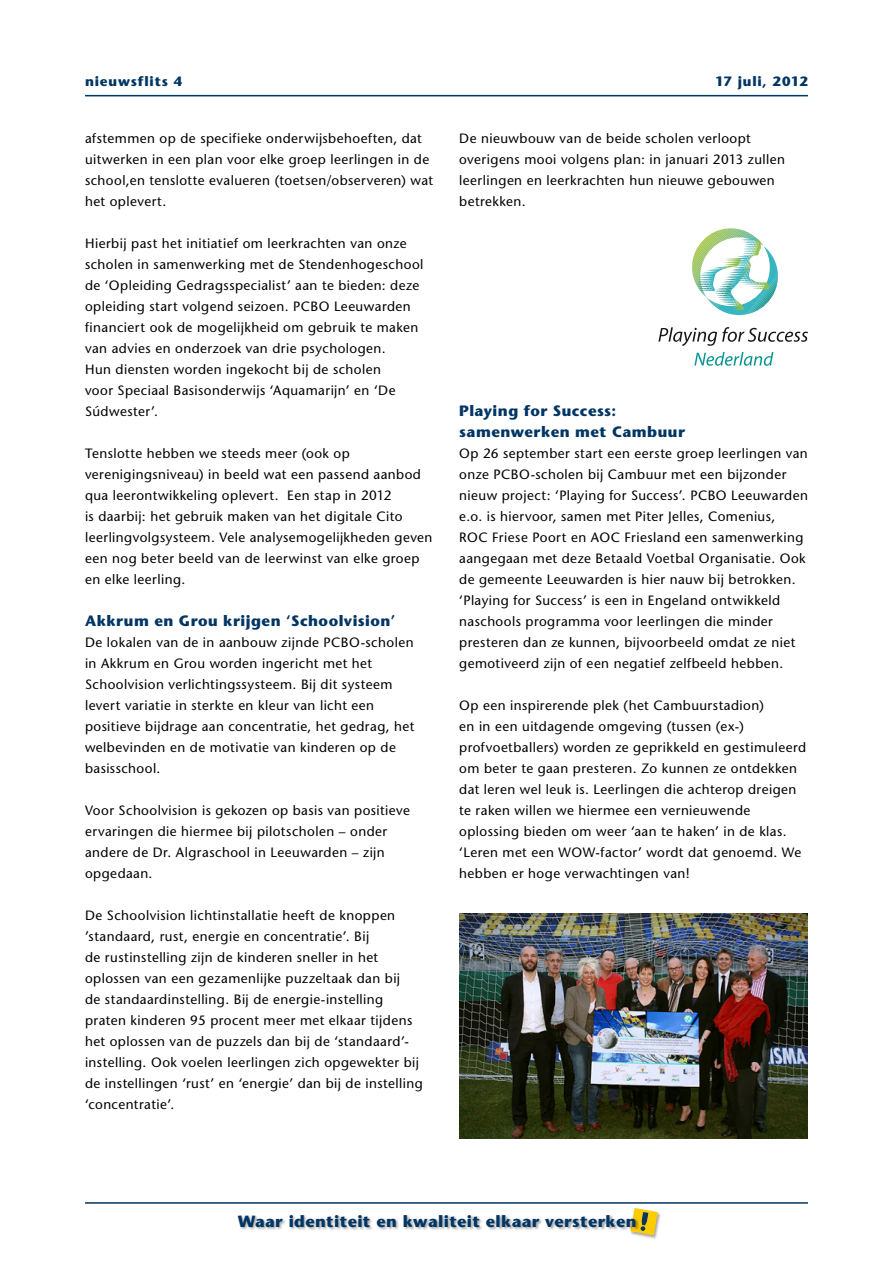
<style>
.page{position:relative;width:893px;height:1263px;background:#fff}
.page>*{position:absolute;margin:0;border:0;box-sizing:border-box;transform-origin:0 0}
.t1{font:700 16.2px "Stone Sans LT";letter-spacing:.025em;color:#003564}
.t2{font:700 15px/21px "Stone Sans LT";letter-spacing:.03em;color:#003564}
.t3{font:13.5px/21px "Stone Sans LT";letter-spacing:.035em;color:#000}
.t4{font:700 13.5px "Stone Sans LT";letter-spacing:.06em;color:#003564}
</style>
<div class="page">
<img style="left:459px;top:913px;width:349px;height:225px">
<svg style="left:694px;top:352px;width:79px;height:14px"></svg>
<svg style="left:658px;top:327px;width:150px;height:19px"></svg>
<svg style="left:692px;top:228px;width:86px;height:87px"></svg>
<hr style="left:85px;top:1202px;width:723px;height:2px;background:#003564">
<div style="left:629px;top:1207px;width:32px;height:32px;background:#000;opacity:.35"></div>
<svg style="left:630px;top:1208px;width:28px;height:27px"></svg>
<div style="left:237px;top:1214px;width:402px;height:16px;background:#000;opacity:.35"></div>
<hr style="left:85px;top:95px;width:723px;height:1px;background:#003564">
<p class="t4" style="left:85px;top:73px;width:99px">nieuwsflits 4</p>
<p class="t4" style="left:715px;top:73px;width:94px">17 juli, 2012</p>
<p class="t3" style="left:85px;top:128px;width:350px">afstemmen op de specifieke onderwijsbehoeften, dat uitwerken in een plan voor elke groep leerlingen in de school,en tenslotte evalueren (toetsen/observeren) wat het oplevert.</p>
<p class="t3" style="left:85px;top:233px;width:340px">Hierbij past het initiatief om leerkrachten van onze scholen in samenwerking met de Stendenhogeschool de ‘Opleiding Gedragsspecialist’ aan te bieden: deze opleiding start volgend seizoen. PCBO Leeuwarden financiert ook de mogelijkheid om gebruik te maken van advies en onderzoek van drie psychologen.<br>Hun diensten worden ingekocht bij de scholen<br>voor Speciaal Basisonderwijs ‘Aquamarijn’ en ‘De Súdwester’.</p>
<p class="t3" style="left:85px;top:443px;width:349px">Tenslotte hebben we steeds meer (ook op verenigingsniveau) in beeld wat een passend aanbod qua leerontwikkeling oplevert. Een stap in 2012<br>is daarbij: het gebruik maken van het digitale Cito leerlingvolgsysteem. Vele analysemogelijkheden geven een nog beter beeld van de leerwinst van elke groep en elke leerling.</p>
<p class="t2" style="left:85px;top:610px;width:312px">Akkrum en Grou krijgen ‘Schoolvision’</p>
<p class="t3" style="left:85px;top:632px;width:331px">De lokalen van de in aanbouw zijnde PCBO-scholen in Akkrum en Grou worden ingericht met het Schoolvision verlichtingssysteem. Bij dit systeem levert variatie in sterkte en kleur van licht een positieve bijdrage aan concentratie, het gedrag, het welbevinden en de motivatie van kinderen op de basisschool.</p>
<p class="t3" style="left:85px;top:800px;width:326px">Voor Schoolvision is gekozen op basis van positieve ervaringen die hiermee bij pilotscholen – onder andere de Dr. Algraschool in Leeuwarden – zijn opgedaan.</p>
<p class="t3" style="left:85px;top:905px;width:339px">De Schoolvision lichtinstallatie heeft de knoppen ’standaard, rust, energie en concentratie’. Bij<br>de rustinstelling zijn de kinderen sneller in het oplossen van een gezamenlijke puzzeltaak dan bij<br>de standaardinstelling. Bij de energie-instelling praten kinderen 95 procent meer met elkaar tijdens het oplossen van de puzzels dan bij de ‘standaard’- instelling. Ook voelen leerlingen zich opgewekter bij de instellingen ‘rust’ en ‘energie’ dan bij de instelling ‘concentratie’.</p>
<p class="t3" style="left:459px;top:128px;width:327px">De nieuwbouw van de beide scholen verloopt overigens mooi volgens plan: in januari 2013 zullen leerlingen en leerkrachten hun nieuwe gebouwen betrekken.</p>
<p class="t2" style="left:459px;top:400px;width:227px">Playing for Success: samenwerken met Cambuur</p>
<p class="t3" style="left:459px;top:443px;width:350px">Op 26 september start een eerste groep leerlingen van onze PCBO-scholen bij Cambuur met een bijzonder nieuw project: ‘Playing for Success’. PCBO Leeuwarden e.o. is hiervoor, samen met Piter Jelles, Comenius,<br>ROC Friese Poort en AOC Friesland een samenwerking aangegaan met deze Betaald Voetbal Organisatie. Ook de gemeente Leeuwarden is hier nauw bij betrokken. ‘Playing for Success’ is een in Engeland ontwikkeld naschools programma voor leerlingen die minder presteren dan ze kunnen, bijvoorbeeld omdat ze niet gemotiveerd zijn of een negatief zelfbeeld hebben.</p>
<p class="t3" style="left:459px;top:695px;width:348px">Op een inspirerende plek (het Cambuurstadion)<br>en in een uitdagende omgeving (tussen (ex-) profvoetballers) worden ze geprikkeld en gestimuleerd om beter te gaan presteren. Zo kunnen ze ontdekken dat leren wel leuk is. Leerlingen die achterop dreigen te raken willen we hiermee een vernieuwende oplossing bieden om weer ‘aan te haken’ in de klas. ‘Leren met een WOW-factor’ wordt dat genoemd. We hebben er hoge verwachtingen van!</p>
<p class="t1" style="left:238px;top:1211px;width:400px">Waar identiteit en kwaliteit elkaar versterken</p>
</div>
